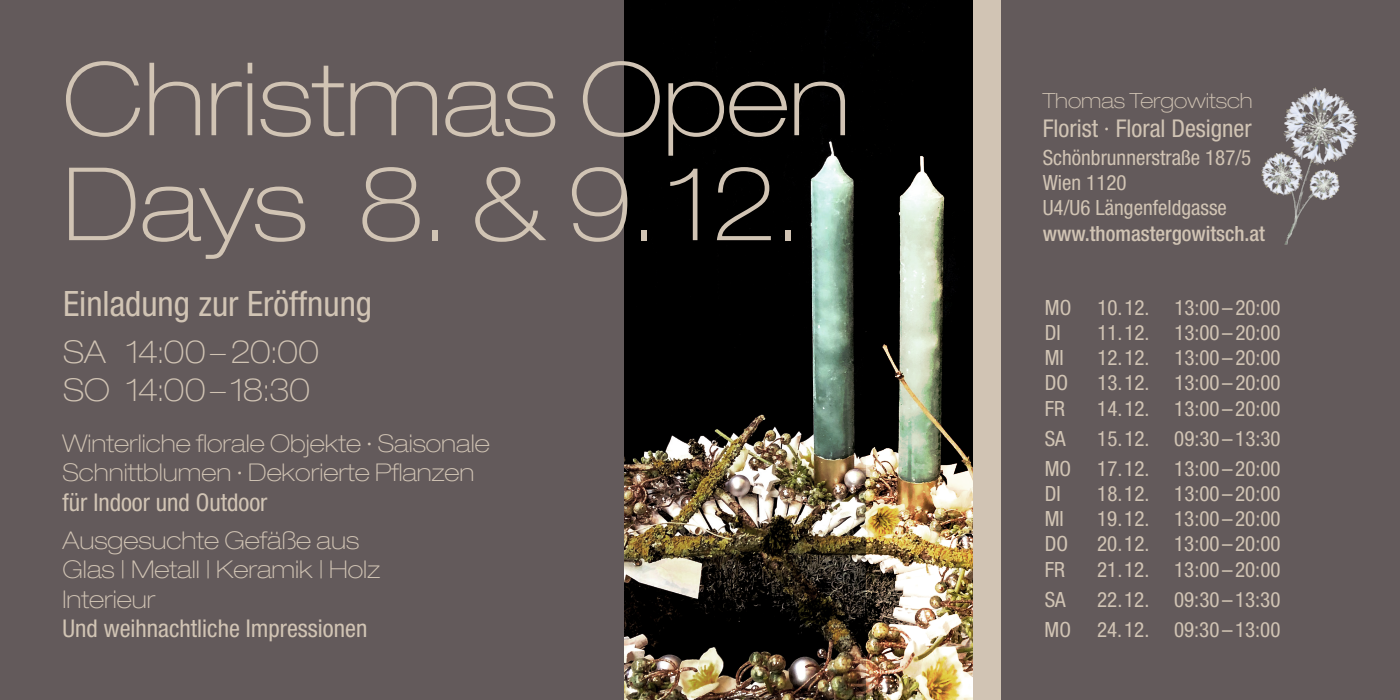
<style>
.page{position:relative;width:1400px;height:700px;background:#635a5b}
.page>*{position:absolute;margin:0;border:0;box-sizing:border-box;transform-origin:0 0}
.t1{font:100 expanded 101.5px/105px "Helvetica Neue LT Std";color:#d1c4b4}
.t2{font:condensed 35px "Helvetica Neue LT Std";color:#d1c4b4}
.t3{font:100 expanded 31.5px/37.8px "Helvetica Neue LT Std";letter-spacing:.005em;color:#d1c4b4}
.t4{font:100 expanded 24.5px/29.4px "Helvetica Neue LT Std";color:#d1c4b4}
.t5{font:condensed 24.5px "Helvetica Neue LT Std";color:#d1c4b4}
.t6{font:condensed 21px/25.2px "Helvetica Neue LT Std";color:#d1c4b4}
.t7{font:500 condensed 21px "Helvetica Neue LT Std";color:#d1c4b4}
.t8{font:100 expanded 21px "Helvetica Neue LT Std";color:#d1c4b4}
.s1{font-weight:400;font-stretch:condensed}
</style>
<div class="page">
<img style="left:624px;top:0;width:242px;height:700px">
<img style="left:866px;top:0;width:108px;height:700px">
<div style="left:974px;top:0;width:27px;height:700px;background:#d1c4b4"></div>
<img style="left:1262px;top:87px;width:96px;height:158px">
<h1 class="t1" style="left:63px;top:46px;width:789px">Christmas Open<br>Days 8. &amp; 9. 12.</h1>
<h2 class="t2" style="left:63px;top:283px;width:311px">Einladung zur Eröffnung</h2>
<h3 class="t3" style="left:63px;top:333px;width:258px">SA 14:00–20:00<br>SO 14:00– 18:30</h3>
<p class="t4" style="left:63px;top:428px;width:429px">Winterliche florale Objekte <span class="s1">∙</span> Saisonale<br>Schnittblumen <span class="s1">∙</span> Dekorierte Pflanzen <span class="s1">für Indoor und Outdoor</span></p>
<p class="t4" style="left:63px;top:525px;width:319px">Ausgesuchte Gefäße aus<br>Glas | Metall | Keramik | Holz<br>Interieur</p>
<p class="t5" style="left:63px;top:614px;width:306px">Und weihnachtliche Impressionen</p>
<p class="t8" style="left:1043px;top:88px;width:211px">Thomas Tergowitsch</p>
<p class="t5" style="left:1043px;top:115px;width:211px">Florist ∙ Floral Designer</p>
<p class="t6" style="left:1043px;top:145px;width:210px">Schönbrunnerstraße 187/5<br>Wien 1120<br>U4/U6 Längenfeldgasse</p>
<p class="t7" style="left:1043px;top:221px;width:224px">www.thomastergowitsch.at</p>
<p class="t6" style="left:1045px;top:295px;width:237px">MO 10.12. 13:00–20:00<br>DI</p>
<p class="t6" style="left:1097px;top:320px;width:185px">11.12. 13:00–20:00</p>
<p class="t6" style="left:1045px;top:345px;width:21px">MI</p>
<p class="t6" style="left:1097px;top:345px;width:185px">12.12. 13:00–20:00</p>
<p class="t6" style="left:1045px;top:370px;width:25px">DO</p>
<p class="t6" style="left:1097px;top:370px;width:185px">13.12. 13:00–20:00</p>
<p class="t6" style="left:1045px;top:395px;width:22px">FR</p>
<p class="t6" style="left:1097px;top:395px;width:185px">14.12. 13:00–20:00</p>
<p class="t6" style="left:1045px;top:426px;width:22px">SA</p>
<p class="t6" style="left:1045px;top:423px;width:237px;line-height:30.1px;text-align:right">15.12. 09:30–13:30<br>MO 17.12. 13:00–20:00</p>
<p class="t6" style="left:1045px;top:481px;width:17px">DI</p>
<p class="t6" style="left:1097px;top:481px;width:185px">18.12. 13:00–20:00</p>
<p class="t6" style="left:1045px;top:506px;width:21px">MI</p>
<p class="t6" style="left:1097px;top:506px;width:185px">19.12. 13:00–20:00</p>
<p class="t6" style="left:1045px;top:531px;width:25px">DO</p>
<p class="t6" style="left:1097px;top:531px;width:185px">20.12. 13:00–20:00</p>
<p class="t6" style="left:1045px;top:557px;width:22px">FR</p>
<p class="t6" style="left:1097px;top:557px;width:185px">21.12. 13:00–20:00</p>
<p class="t6" style="left:1045px;top:587px;width:22px">SA</p>
<p class="t6" style="left:1045px;top:584px;width:237px;line-height:30.1px;text-align:right">22.12. 09:30–13:30<br>MO 24.12. 09:30–13:00</p>
</div>
